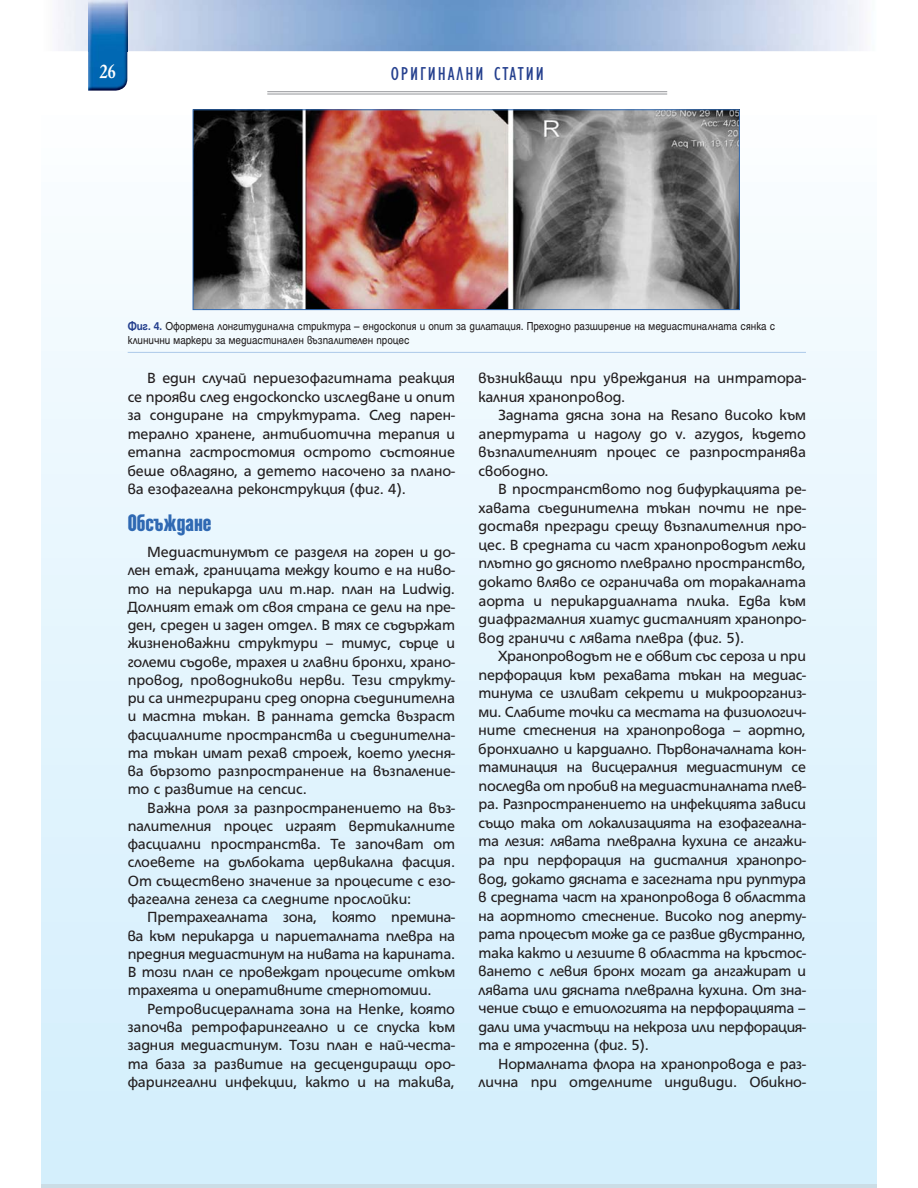
<style>
.page{position:relative;width:918px;height:1188px;background:#fff}
.page>*{position:absolute;margin:0;border:0;box-sizing:border-box;transform-origin:0 0}
.t1{font:700 21.3px "HS Garamond Bg";color:#fff;scale:.82 1}
.t2{font:20.7px "HS Compact Bg";color:#2f69b3}
.t3{font:condensed 19.35px "M06 Bg";letter-spacing:.1em;color:#25408e}
.t4{font:15.9px/18.6px "HS Grotesk Bg";color:#231f20;text-align:justify}
.t5{font:12.45px/13.8px "Helen Bg";color:#231f20;scale:.9 1}
.s1{font-weight:700;color:#25408e}
</style>
<div class="page">
<img style="left:58px;top:0;width:803px;height:51px">
<img style="left:88px;top:0;width:39px;height:91px">
<div style="left:41px;top:110px;width:836px;height:1077px;background:linear-gradient(to bottom,#fbfdff,#d1eefc)"></div>
<hr style="left:267px;top:91px;width:400px;height:1px;background:#939598">
<hr style="left:267px;top:94px;width:400px;height:1px;background:#939598">
<img style="left:195px;top:111px;width:543px;height:197px">
<div style="left:193px;top:109px;width:547px;height:201px;border:1px solid #2f69b3"></div>
<hr style="left:128px;top:352px;width:678px;height:1px;background:#adcaea">
<h1 class="t1" style="left:100px;top:59px;width:21px">26</h1>
<p class="t3" style="left:391px;top:63px;width:154px">ОРИГИНАЛНИ СТАТИИ</p>
<p class="t5" style="left:128px;top:320px;width:721px"><span class="s1">Фиг. 4.</span> Оформена лонгитудинална стриктура – ендоскопия и опит за дилатация. Преходно разширение на медиастиналната сянка с клинични маркери за медиастинален възпалителен процес</p>
<p class="t4" style="left:128px;top:370px;width:329px;text-indent:20px">В един случай периезофагитната реакция се прояви след ендоскопско изследване и опит за сондиране на структурата. След парен&shy;терално хранене, антибиотична терапия и етапна гастростомия острото състояние беше овладяно, а детето насочено за плано&shy;ва езофагеална реконструкция (фиг. 4).</p>
<h2 class="t2" style="left:128px;top:514px;width:85px">Обсъждане</h2>
<p class="t4" style="left:128px;top:544px;width:329px;text-indent:20px">Медиастинумът се разделя на горен и до&shy;лен етаж, границата между които е на ниво&shy;то на перикарда или т.нар. план на Ludwig.<br>Долният етаж от своя страна се дели на пре&shy;ден, среден и заден отдел. В тях се съдържат жизненоважни структури – тимус, сърце и големи съдове, трахея и главни бронхи, храно&shy;провод, проводникови нерви. Тези структу&shy;ри са интегрирани сред опорна съединителна и мастна тъкан. В ранната детска възраст фас циалните пространства и съединителна&shy;та тъкан имат рехав строеж, което улесня&shy;ва бързото разпространение на възпаление&shy;то с развитие на сепсис.</p>
<p class="t4" style="left:128px;top:799px;width:329px;text-indent:20px">Важна роля за разпространението на въз&shy;палителния процес играят вертикалните фас циални пространства. Те започват от слоевете на дълбоката цервикална фасция.<br>От съществено значение за процесите с езо&shy;фагеална генеза са следните прослойки:</p>
<p class="t4" style="left:128px;top:909px;width:329px;text-indent:20px">Претрахеалната зона, която премина&shy;ва към перикарда и париеталната плевра на предния медиастинум на нивата на карината.<br>В този план се провеждат процесите откъм трахеята и оперативните стернотомии.</p>
<p class="t4" style="left:128px;top:1000px;width:329px;text-indent:20px">Ретровисцералната зона на Henke, която започва ретрофарингеално и се спуска към задния медиастинум. Този план е най-честа&shy;та база за развитие на десцендиращи оро&shy;фарингеални инфекции, както и на такива,</p>
<p class="t4" style="left:479px;top:369px;width:329px">възникващи при увреждания на интратора&shy;калния хранопровод.</p>
<p class="t4" style="left:479px;top:407px;width:329px;text-indent:20px">Задната дясна зона на Resano високо към апертурата и надолу до v. azygos, където възпалителният процес се разпространява свободно.</p>
<p class="t4" style="left:479px;top:481px;width:329px;text-indent:20px">В пространството под бифуркацията ре&shy;хавата съединителна тъкан почти не пре&shy;доставя прегради срещу възпалителния про&shy;цес. В средната си част хранопроводът лежи плътно до дясното плеврално пространство, докато вляво се ограничава от торакалната аорта и перикардиалната плика. Едва към диа фрагмалния хиатус дисталният хранопро&shy;вод граничи с лявата плевра (фиг. 5).</p>
<p class="t4" style="left:479px;top:648px;width:329px;text-indent:20px">Хранопроводът не е обвит със сероза и при перфорация към рехавата тъкан на медиас&shy;тинума се изливат секрети и микроорганиз&shy;ми. Слабите точки са местата на физиологич&shy;ните стеснения на хранопровода – аортно, бронхиално и кардиално. Първоначалната кон&shy;таминация на висцералния медиастинум се последва от пробив на медиастиналната плев&shy;ра. Разпространението на инфекцията зависи също така от локализацията на езофагеална&shy;та лезия: лявата плеврална кухина се ангажи&shy;ра при перфорация на дисталния хранопро&shy;вод, докато дясната е засегната при руптура в средната част на хранопровода в областта на аортното стеснение. Високо под аперту&shy;рата процесът може да се развие двустранно, така както и лезиите в областта на кръстос&shy;ването с левия бронх могат да ангажират и лявата или дясната плеврална кухина. От зна&shy;чение също е етиологията на перфорацията – дали има участъци на некроза или перфорация&shy;та е ятрогенна (фиг. 5).</p>
<p class="t4" style="left:479px;top:1055px;width:329px;text-align:right">Нормалната флора на хранопровода е раз&shy;лична при отделните индивиди. Обикно-</p>
</div>
